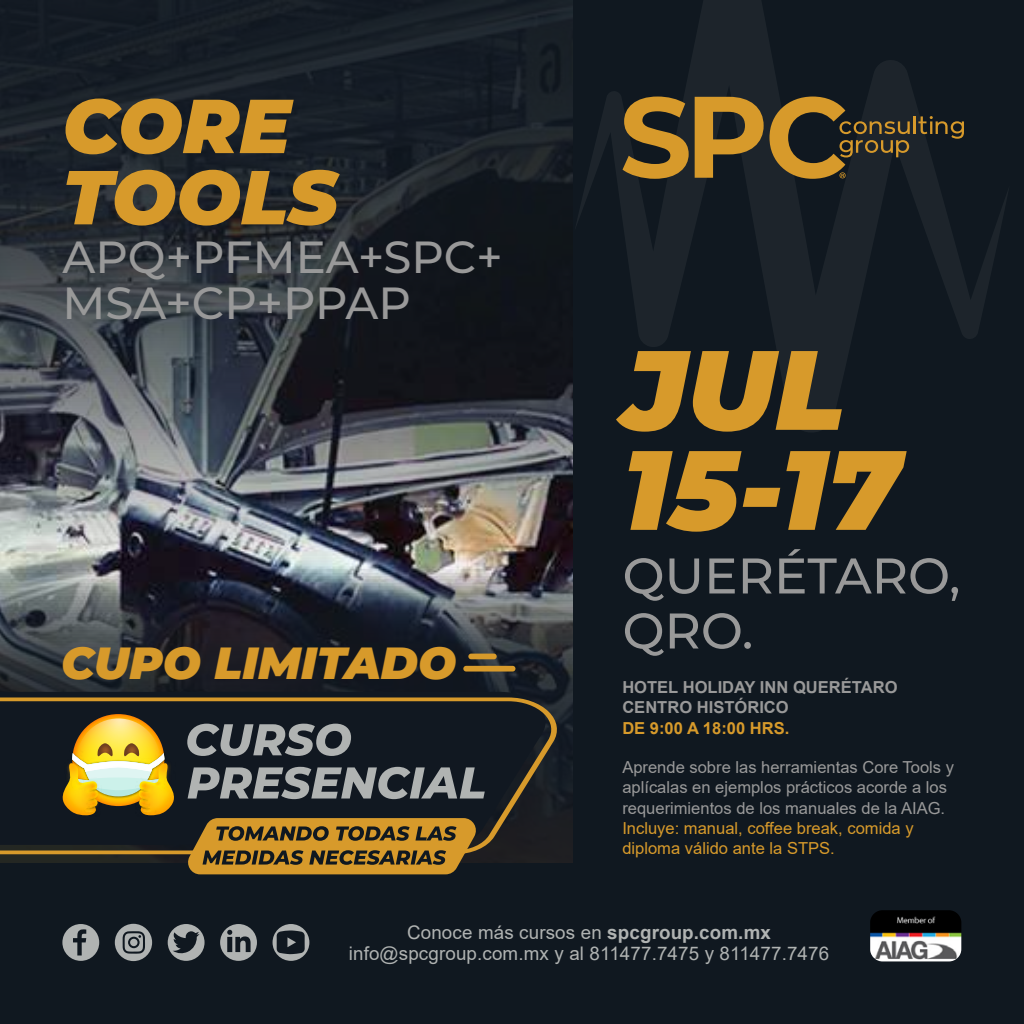
<style>
.page{position:relative;width:1024px;height:1024px;background:#101820}
.page>*{position:absolute;margin:0;border:0;box-sizing:border-box;transform-origin:0 0}
.t1{font:italic 900 112.5px/100px "Montserrat";color:#d79a2b}
.t2{font:italic 900 76.25px/71.2px "Montserrat";color:#d79a2b}
.t3{font:500 50px/55px "Montserrat";color:#999}
.t4{font:500 45px/46.2px "Montserrat";color:#999}
.t5{font:italic 900 45px "Montserrat";color:#d79a2b}
.t6{font:18.75px/20px "Arial";letter-spacing:.01em;color:#b0b3b2;text-align:center}
.t7{font:16.5px/20.2px "Arial";color:#999}
.t8{font:16.5px/20.2px "Arial";color:#d79a2b}
.t9{font:700 16.5px/20.2px "Arial";color:#999}
.t10{font:700 16.5px "Arial";color:#d79a2b}
.s1{font-weight:700}
</style>
<div class="page">
<img style="left:23px;top:0;width:550px;height:875px">
<svg style="left:576px;top:0;width:432px;height:432px"></svg>
<svg style="left:622px;top:97px;width:66px;height:82px"></svg>
<svg style="left:694px;top:97px;width:69px;height:81px"></svg>
<svg style="left:769px;top:97px;width:195px;height:82px"></svg>
<svg style="left:23px;top:692px;width:531px;height:5px"></svg>
<svg style="left:23px;top:697px;width:536px;height:157px"></svg>
<svg style="left:187px;top:723px;width:164px;height:33px"></svg>
<svg style="left:188px;top:767px;width:297px;height:32px"></svg>
<svg style="left:185px;top:818px;width:294px;height:56px"></svg>
<svg style="left:72px;top:714px;width:92px;height:92px"></svg>
<svg style="left:77px;top:718px;width:83px;height:83px"></svg>
<img style="left:58px;top:752px;width:2px;height:18px">
<img style="left:54px;top:770px;width:19px;height:49px">
<img style="left:73px;top:815px;width:35px;height:9px">
<img style="left:76px;top:815px;width:32px;height:6px">
<svg style="left:60px;top:743px;width:116px;height:72px"></svg>
<img style="left:147px;top:752px;width:32px;height:18px">
<img style="left:143px;top:769px;width:31px;height:1px">
<img style="left:128px;top:770px;width:54px;height:49px">
<img style="left:129px;top:795px;width:35px;height:29px">
<img style="left:129px;top:794px;width:32px;height:27px">
<img style="left:129px;top:777px;width:30px;height:9px">
<img style="left:129px;top:786px;width:31px;height:26px">
<div style="left:468px;top:653px;width:29px;height:6px;background:#d79a2b;border-radius:3px"></div>
<div style="left:463px;top:666px;width:52px;height:5px;background:#d79a2b;border-radius:3px"></div>
<svg style="left:272px;top:924px;width:37px;height:37px"></svg>
<svg style="left:62px;top:924px;width:37px;height:37px"></svg>
<svg style="left:220px;top:924px;width:37px;height:37px"></svg>
<svg style="left:168px;top:924px;width:37px;height:37px"></svg>
<svg style="left:115px;top:924px;width:37px;height:37px"></svg>
<img style="left:870px;top:910px;width:91px;height:51px">
<img style="left:0;top:62px;width:23px;height:801px">
<h2 class="t2" style="left:62px;top:85px;width:277px">CORE<br>TOOLS</h2>
<h3 class="t4" style="left:62px;top:232px;width:442px">APQ+PFMEA+SPC+<br>MSA+CP+PPAP</h3>
<h3 class="t5" style="left:61px;top:628px;width:397px">CUPO LIMITADO</h3>
<h1 class="t1" style="left:622px;top:333px;width:279px">JUL<br>15-17</h1>
<h3 class="t3" style="left:622px;top:546px;width:339px">QUERÉTARO,<br>QRO.</h3>
<p class="t9" style="left:622px;top:677px;width:277px">HOTEL HOLIDAY INN QUERÉTARO<br>CENTRO HISTÓRICO</p>
<p class="t10" style="left:622px;top:716px;width:169px">DE 9:00 A 18:00 HRS.</p>
<p class="t7" style="left:622px;top:757px;width:333px">Aprende sobre las herramientas Core Tools y aplícalas en ejemplos prácticos acorde a los requerimientos de los manuales de la AIAG.</p>
<p class="t8" style="left:622px;top:818px;width:293px">Incluye: manual, coffee break, comida y diploma válido ante la STPS.</p>
<p class="t6" style="left:349px;top:923px;width:482px">Conoce más cursos en <span class="s1">spcgroup.com.mx </span>info@spcgroup.com.mx y al 811477.7475 y 811477.7476</p>
</div>
